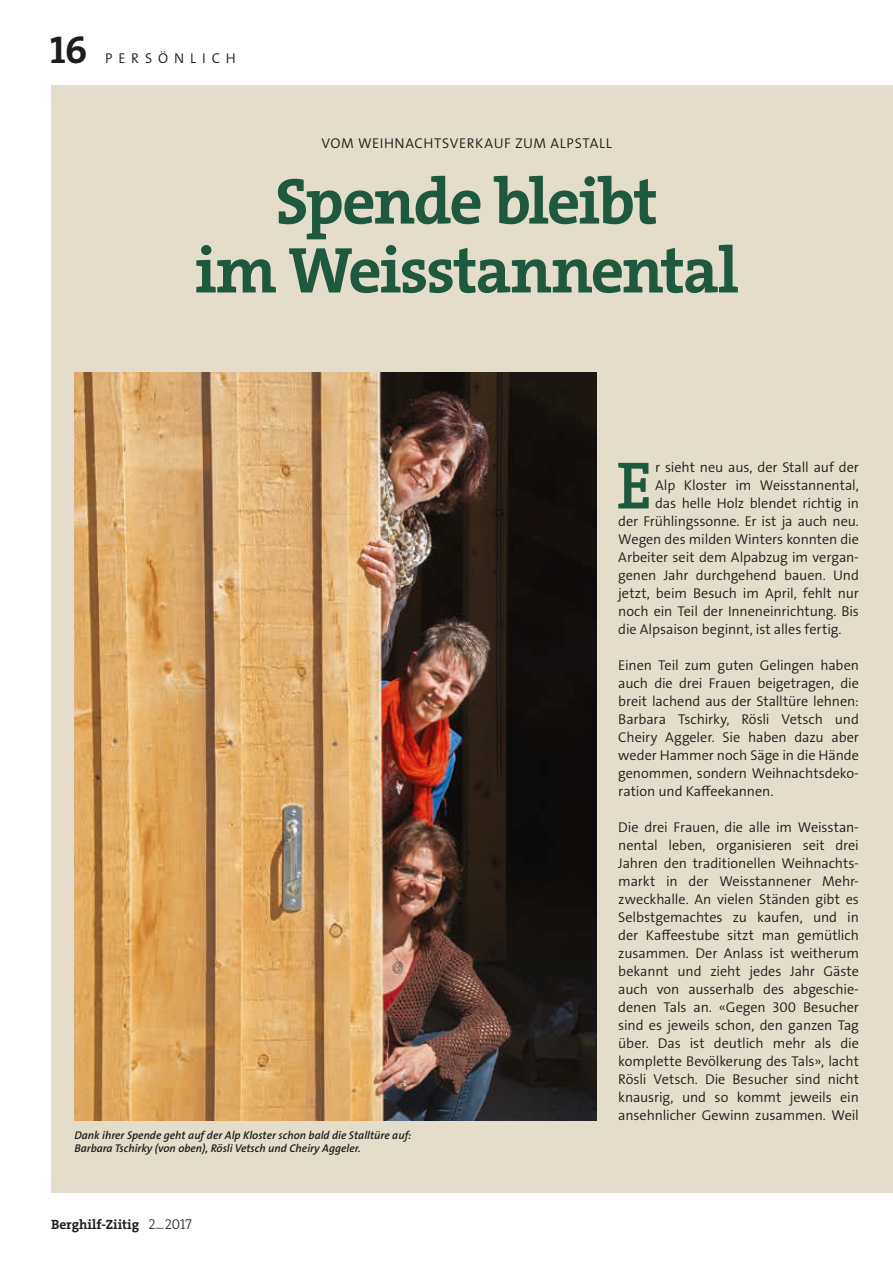
<style>
.page{position:relative;width:893px;height:1263px;background:#fff}
.page>*{position:absolute;margin:0;border:0;box-sizing:border-box;transform-origin:0 0}
.t1{font:67.65px "The Serif LP6 Se Bld";color:#1e593f}
.t2{font:65.4px/68.8px "The Serif LP7 Bld";letter-spacing:-.03em;color:#1e593f;text-align:center}
.t3{font:39px "The Serif LP7 Bld";color:#1d1d1b}
.t4{font:14.25px/18px "The Sans LP4 Se Lig";letter-spacing:-.005em;color:#1d1d1b;text-align:justify}
.t5{font:14.25px "The Sans LP4 Se Lig";letter-spacing:.04em;color:#1d1d1b}
.t6{font:14.25px "The Sans LP4 Se Lig";letter-spacing:.415em;color:#1d1d1b}
.t7{font:13.5px "The Serif LP7 Bld";color:#1d1d1b}
.t8{font:11.25px/13.5px "The Sans LP6 Se Bld IT";color:#1d1d1b}
.s1{font-family:"The Serif LP3 Lig";font-size:14.25px}
</style>
<div class="page">
<div style="left:51px;top:85px;width:842px;height:1107px;background:#e5ddcc"></div>
<img style="left:74px;top:373px;width:523px;height:747px">
<h3 class="t3" style="left:50px;top:24px;width:39px">16</h3>
<p class="t6" style="left:105px;top:49px;width:132px">PERSÖNLICH</p>
<p class="t5" style="left:321px;top:134px;width:292px">VOM WEIHNACHTSVERKAUF ZUM ALPSTALL</p>
<h2 class="t2" style="left:195px;top:167px;width:545px">Spende bleibt<br>im Weisstannental</h2>
<h1 class="t1" style="left:616px;top:441px;width:38px">E</h1>
<p class="t4" style="left:655px;top:459px;width:205px">r sieht neu aus, der Stall auf der</p>
<p class="t4" style="left:655px;top:477px;width:205px">Alp Kloster im Weisstannental,</p>
<p class="t4" style="left:655px;top:495px;width:205px">das helle Holz blendet richtig in</p>
<p class="t4" style="left:618px;top:513px;width:242px">der Frühlingssonne. Er ist ja auch neu.</p>
<p class="t4" style="left:618px;top:531px;width:242px">Wegen des milden Winters konnten die</p>
<p class="t4" style="left:618px;top:549px;width:242px">Arbeiter seit dem Alpabzug im vergan-</p>
<p class="t4" style="left:618px;top:567px;width:242px">genen Jahr durchgehend bauen. Und</p>
<p class="t4" style="left:618px;top:585px;width:242px">jetzt, beim Besuch im April, fehlt nur</p>
<p class="t4" style="left:618px;top:603px;width:242px">noch ein Teil der Inneneinrichtung. Bis</p>
<p class="t4" style="left:618px;top:621px;width:225px">die Alpsaison beginnt, ist alles fertig.</p>
<p class="t4" style="left:618px;top:657px;width:242px">Einen Teil zum guten Gelingen haben auch die drei Frauen beigetragen, die breit lachend aus der Stalltüre lehnen:<br>Barbara Tschirky, Rösli Vetsch und Cheiry Aggeler. Sie haben dazu aber weder Hammer noch Säge in die Hände genommen, sondern Weihnachtsdeko&shy;ration und Kaffeekannen.</p>
<p class="t4" style="left:618px;top:819px;width:242px">Die drei Frauen, die alle im Weisstan&shy;nental leben, organisieren seit drei Jahren den traditionellen Weihnachts&shy;markt in der Weisstannener Mehr&shy;zweckhalle. An vielen Ständen gibt es Selbstgemachtes zu kaufen, und in der Kaffeestube sitzt man gemütlich zusammen. Der Anlass ist weitherum bekannt und zieht jedes Jahr Gäste auch von ausserhalb des abgeschie&shy;denen Tals an. «Gegen 300 Besucher sind es jeweils schon, den ganzen Tag über. Das ist deutlich mehr als die komplette Bevölkerung des Tals», lacht Rösli Vetsch. Die Besucher sind nicht knausrig, und so kommt jeweils ein ansehnlicher Gewinn zusammen. Weil</p>
<p class="t8" style="left:74px;top:1128px;width:339px">Dank ihrer Spende geht auf der Alp Kloster schon bald die Stalltüre auf:<br>Barbara Tschirky (von oben), Rösli Vetsch und Cheiry Aggeler.</p>
<p class="t7" style="left:51px;top:1215px;width:143px">Berghilf-Ziitig <span class="s1">2</span><sup>_</sup><span class="s1">2017</span></p>
</div>
